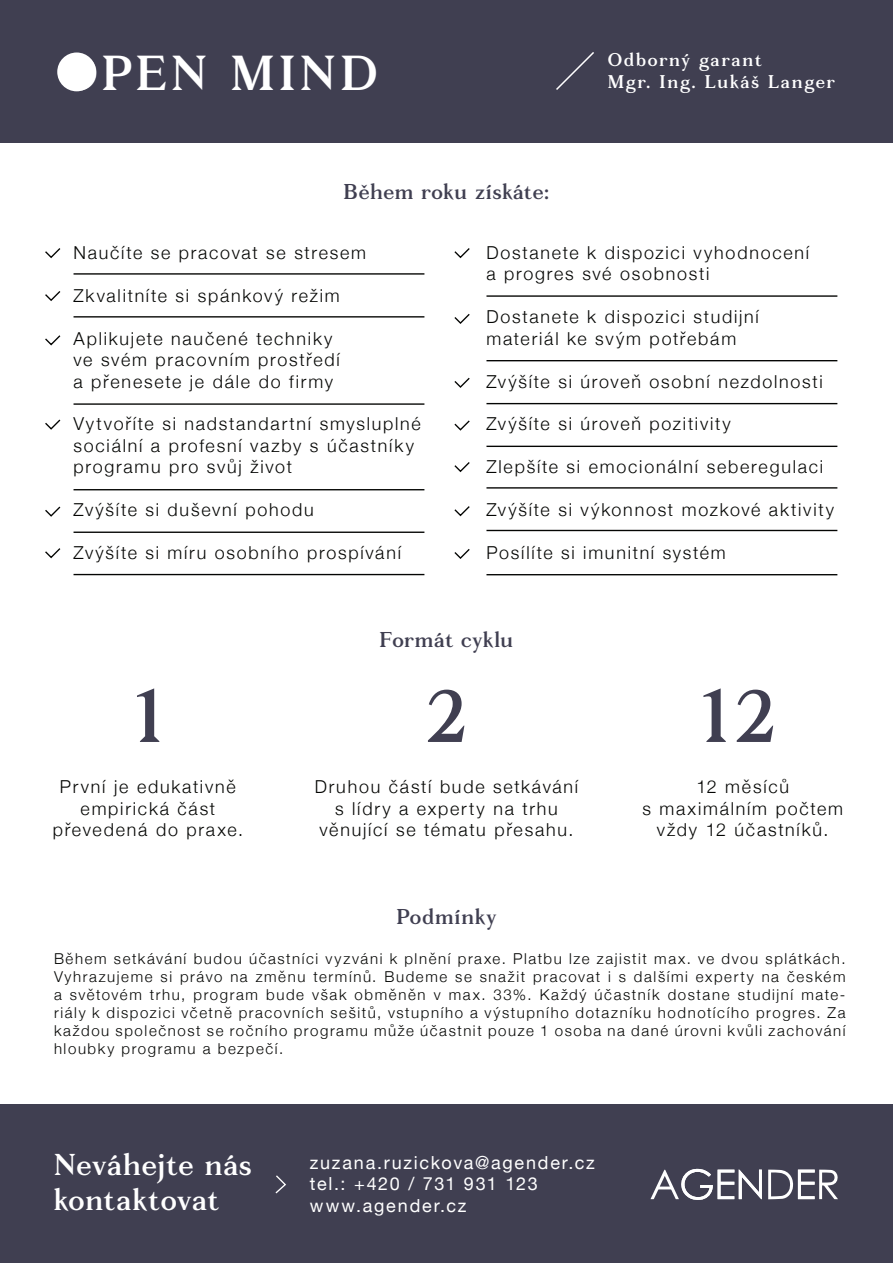
<style>
.page{position:relative;width:893px;height:1263px;background:#fff}
.page>*{position:absolute;margin:0;border:0;box-sizing:border-box;transform-origin:0 0}
.t1{font:600 72px "Fortescue Pro";color:#403f51}
.t2{font:600 48px "Fortescue Pro";letter-spacing:.095em;color:#fff}
.t3{font:600 29.55px/35.4px "Fortescue Pro";letter-spacing:.025em;color:#fff}
.t4{font:600 21px "Fortescue Pro";letter-spacing:.035em;color:#403f51}
.t5{font:18px/21.6px "Helvetica Neue";letter-spacing:.095em;color:#fff}
.t6{font:600 18px/21.6px "Fortescue Pro";letter-spacing:.095em;color:#fff}
.t7{font:300 17.85px/21.5px "Helvetica Neue";letter-spacing:.1em;color:#040503}
.t8{font:300 15px/18px "Helvetica Neue";letter-spacing:.105em;color:#040503}
</style>
<div class="page">
<div style="left:0;top:1104px;width:893px;height:159px;background:#403f51"></div>
<div style="left:0;top:0;width:893px;height:142px;background:#403f51"></div>
<div style="left:57px;top:52px;width:39px;height:39px;background:#fff;border-radius:50%"></div>
<svg style="left:45px;top:248px;width:16px;height:11px"></svg>
<svg style="left:454px;top:314px;width:16px;height:10px"></svg>
<svg style="left:454px;top:377px;width:16px;height:11px"></svg>
<svg style="left:454px;top:420px;width:16px;height:11px"></svg>
<svg style="left:454px;top:506px;width:16px;height:11px"></svg>
<svg style="left:454px;top:549px;width:16px;height:10px"></svg>
<svg style="left:454px;top:462px;width:16px;height:11px"></svg>
<svg style="left:454px;top:248px;width:16px;height:11px"></svg>
<svg style="left:45px;top:291px;width:16px;height:10px"></svg>
<svg style="left:45px;top:335px;width:16px;height:11px"></svg>
<svg style="left:45px;top:548px;width:16px;height:11px"></svg>
<svg style="left:45px;top:419px;width:16px;height:11px"></svg>
<svg style="left:45px;top:506px;width:16px;height:11px"></svg>
<hr style="left:74px;top:273px;width:350px;height:2px;background:#040503">
<hr style="left:486px;top:360px;width:351px;height:1px;background:#040503">
<hr style="left:486px;top:403px;width:351px;height:1px;background:#040503">
<hr style="left:486px;top:446px;width:351px;height:1px;background:#040503">
<hr style="left:486px;top:530px;width:351px;height:1px;background:#040503">
<hr style="left:486px;top:574px;width:351px;height:1px;background:#040503">
<hr style="left:486px;top:487px;width:351px;height:2px;background:#040503">
<hr style="left:486px;top:295px;width:351px;height:2px;background:#040503">
<hr style="left:74px;top:316px;width:350px;height:1px;background:#040503">
<hr style="left:74px;top:531px;width:350px;height:2px;background:#040503">
<hr style="left:74px;top:574px;width:350px;height:1px;background:#040503">
<hr style="left:74px;top:403px;width:350px;height:2px;background:#040503">
<hr style="left:74px;top:489px;width:350px;height:1px;background:#040503">
<svg style="left:275px;top:1175px;width:11px;height:19px"></svg>
<svg style="left:556px;top:52px;width:38px;height:38px"></svg>
<svg style="left:650px;top:1169px;width:112px;height:31px"></svg>
<svg style="left:768px;top:1169px;width:70px;height:30px"></svg>
<p class="t2" style="left:59px;top:39px;width:320px">OPEN MIND</p>
<p class="t4" style="left:344px;top:177px;width:207px">Během roku získáte:</p>
<p class="t6" style="left:608px;top:49px;width:229px">Odborný garant<br>Mgr. Ing. Lukáš Langer</p>
<p class="t7" style="left:74px;top:241px;width:294px">Naučíte se pracovat se stresem</p>
<p class="t7" style="left:74px;top:283px;width:268px">Zkvalitníte si spánkový režim</p>
<p class="t7" style="left:74px;top:326px;width:268px">Aplikujete naučené techniky ve svém pracovním prostředí a přenesete je dále do firmy</p>
<p class="t7" style="left:74px;top:412px;width:349px">Vytvoříte si nadstandartní smysluplné sociální a profesní vazby s účastníky programu pro svůj život</p>
<p class="t7" style="left:74px;top:498px;width:242px">Zvýšíte si duševní pohodu</p>
<p class="t7" style="left:74px;top:540px;width:329px">Zvýšíte si míru osobního prospívání</p>
<p class="t7" style="left:486px;top:241px;width:324px">Dostanete k dispozici vyhodnocení a progres své osobnosti</p>
<p class="t7" style="left:486px;top:305px;width:274px">Dostanete k dispozici studijní materiál ke svým potřebám</p>
<p class="t7" style="left:486px;top:369px;width:338px">Zvýšíte si úroveň osobní nezdolnosti</p>
<p class="t7" style="left:486px;top:412px;width:246px">Zvýšíte si úroveň pozitivity</p>
<p class="t7" style="left:486px;top:455px;width:338px">Zlepšíte si emocionální seberegulaci</p>
<p class="t7" style="left:486px;top:498px;width:349px">Zvýšíte si výkonnost mozkové aktivity</p>
<p class="t7" style="left:486px;top:540px;width:241px">Posílíte si imunitní systém</p>
<p class="t4" style="left:380px;top:624px;width:135px">Formát cyklu</p>
<p class="t1" style="left:127px;top:666px;width:44px">1</p>
<p class="t1" style="left:425px;top:666px;width:44px">2</p>
<p class="t1" style="left:694px;top:666px;width:84px">12</p>
<p class="t7" style="left:53px;top:775px;width:192px;text-align:center">První je edukativně empirická část převedená do praxe.</p>
<p class="t7" style="left:315px;top:775px;width:265px;text-align:center">Druhou částí bude setkávání s lídry a experty na trhu věnující se tématu přesahu.</p>
<p class="t7" style="left:642px;top:775px;width:202px;text-align:center">12 měsíců<br>s maximálním počtem vždy 12 účastníků.</p>
<p class="t4" style="left:396px;top:901px;width:102px">Podmínky</p>
<p class="t8" style="left:54px;top:948px;width:793px">Během setkávání budou účastníci vyzváni k plnění praxe. Platbu lze zajistit max. ve dvou splátkách.<br>Vyhrazujeme si právo na změnu termínů. Budeme se snažit pracovat i s dalšími experty na českém a světovém trhu, program bude však obměněn v max. 33%. Každý účastník dostane studijní mate&shy;riály k dispozici včetně pracovních sešitů, vstupního a výstupního dotazníku hodnotícího progres. Za každou společnost se ročního programu může účastnit pouze 1 osoba na dané úrovni kvůli zachování hloubky programu a bezpečí.</p>
<p class="t3" style="left:54px;top:1146px;width:199px">Neváhejte nás kontaktovat</p>
<p class="t5" style="left:310px;top:1152px;width:286px">zuzana.ruzickova@agender.cz tel.: +420 / 731 931 123</p>
<p class="t5" style="left:310px;top:1196px;width:158px">www.agender.cz</p>
</div>
